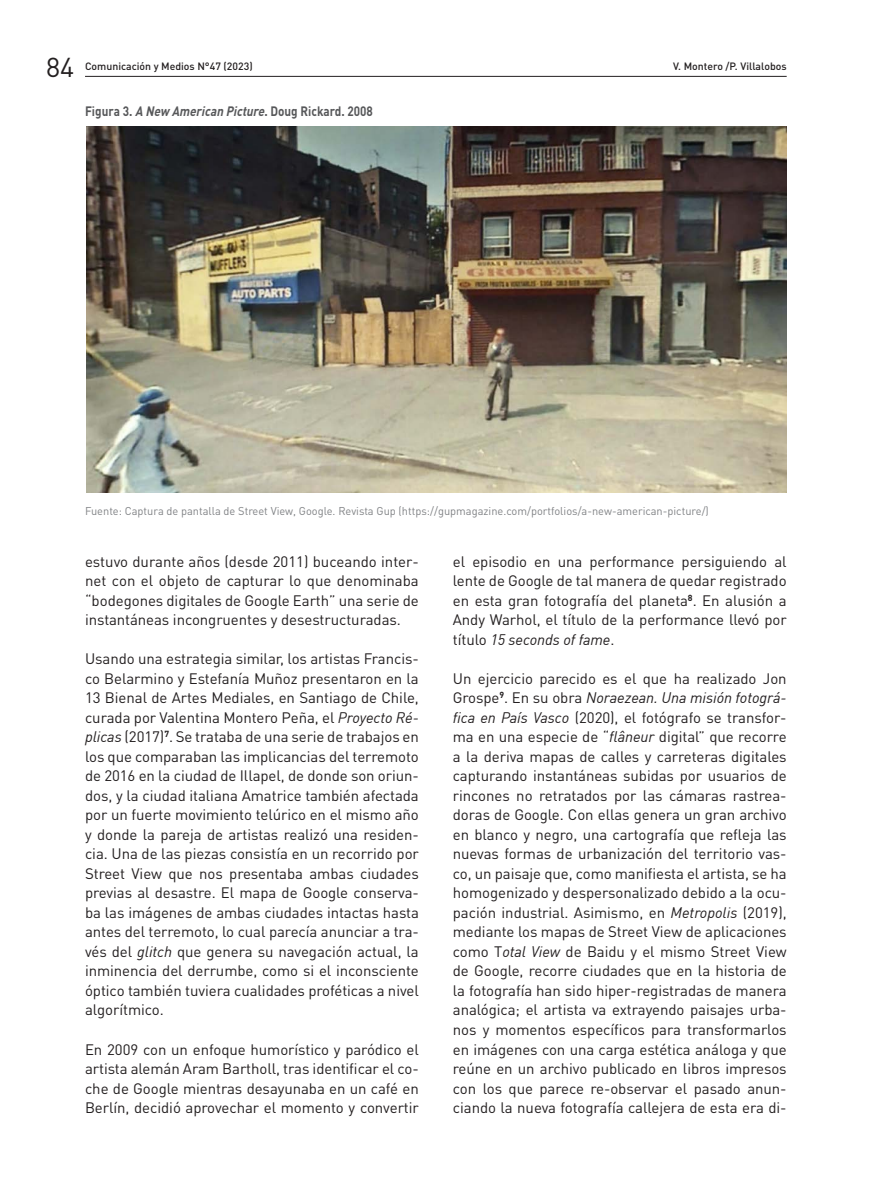
<style>
.page{position:relative;width:893px;height:1191px;background:#fff}
.page>*{position:absolute;margin:0;border:0;box-sizing:border-box;transform-origin:0 0}
.t1{font:27px "DIN Pro";color:#231f20}
.TEXTO_GENEARL{font:15px/19.5px "DIN Pro";letter-spacing:-.005em;color:#231f20;text-align:justify}
.TITULO_CUADRO{font:700 13.5px "DIN Pro";color:#57585a;scale:.87 1}
.PIE_DE_GRAFICO{font:11.25px "DIN Pro";color:#808285}
.t2{font:500 10.5px "DIN Pro";color:#231f20}
.s1{font-style:italic}
.s2{font-family:"DIN";font-style:italic}
</style>
<div class="page">
<hr style="left:85px;top:76px;width:702px;height:1px;background:#231f20">
<img style="left:86px;top:127px;width:701px;height:366px">
<h1 class="t1" style="left:46px;top:48px;width:30px">84</h1>
<p class="t2" style="left:85px;top:57px;width:169px">Comunicación y Medios N°47 (2023)</p>
<p class="t2" style="left:673px;top:57px;width:115px">V. Montero /P. Villalobos</p>
<p class="TITULO_CUADRO" style="left:85px;top:100px;width:332px">Figura 3. <span class="s1">A New AmericanPicture</span>. Doug Rickard. 2008</p>
<p class="PIE_DE_GRAFICO" style="left:85px;top:504px;width:625px">Fuente: Captura de pantalla de Street View, Google. Revista Gup (https://gupmagazine.com/portfolios/a-new-american-picture/)</p>
<p class="TEXTO_GENEARL" style="left:85px;top:551px;width:335px">estuvo durante años (desde 2011) buceando inter&shy;net con el objeto de capturar lo que denominaba “bodegones digitales de Google Earth” una serie de instantáneas incongruentes y desestructuradas.</p>
<p class="TEXTO_GENEARL" style="left:85px;top:648px;width:335px">Usando una estrategia similar, los artistas Francis&shy;co Belarmino y Estefanía Muñoz presentaron en la 13 Bienal de Artes Mediales, en Santiago de Chile, curada por Valentina Montero Peña, el <span class="s2">Proyecto Ré&shy;plicas</span> (2017)<sup>7</sup>. Se trataba de una serie de trabajos en los que comparaban las implicancias del terremoto de 2016 en la ciudad de Illapel, de donde son oriun&shy;dos, y la ciudad italiana Amatrice también afectada por un fuerte movimiento telúrico en el mismo año y donde la pareja de artistas realizó una residen&shy;cia. Una de las piezas consistía en un recorrido por Street View que nos presentaba ambas ciudades previas al desastre. El mapa de Google conserva&shy;ba las imágenes de ambas ciudades intactas hasta antes del terremoto, lo cual parecía anunciar a tra&shy;vés del <span class="s2">glitch</span> que genera su navegación actual, la inminencia del derrumbe, como si el inconsciente óptico también tuviera cualidades proféticas a nivel algorítmico.</p>
<p class="TEXTO_GENEARL" style="left:85px;top:1038px;width:335px">En 2009 con un enfoque humorístico y paródico el artista alemán Aram Bartholl, tras identificar el co&shy;che de Google mientras desayunaba en un café en Berlín, decidió aprovechar el momento y convertir</p>
<p class="TEXTO_GENEARL" style="left:453px;top:551px;width:335px">el episodio en una performance persiguiendo al lente de Google de tal manera de quedar registrado en esta gran fotografía del planeta<sup>8</sup>. En alusión a Andy Warhol, el título de la performance llevó por título <span class="s2">15 seconds of fame</span>.</p>
<p class="TEXTO_GENEARL" style="left:453px;top:668px;width:335px">Un ejercicio parecido es el que ha realizado Jon Grospe<sup>9</sup>. En su obra <span class="s2">Noraezean. Una misión fotográ&shy;fica en País Vasco</span> (2020), el fotógrafo se transfor&shy;ma en una especie de “<span class="s2">flâneur</span> digital” que recorre a la deriva mapas de calles y carreteras digitales capturando instantáneas subidas por usuarios de rincones no retratados por las cámaras rastrea&shy;doras de Google. Con ellas genera un gran archivo en blanco y negro, una cartografía que refleja las nuevas formas de urbanización del territorio vas&shy;co, un paisaje que, como manifiesta el artista, se ha homogenizado y despersonalizado debido a la ocu&shy;pación industrial. Asimismo, en <span class="s2">Metropolis</span> (2019), mediante los mapas de Street View de aplicaciones como T<span class="s2">otal View</span> de Baidu y el mismo Street View de Google, recorre ciudades que en la historia de la fotografía han sido hiper-registradas de manera analógica; el artista va extrayendo paisajes urba&shy;nos y momentos específicos para transformarlos en imágenes con una carga estética análoga y que reúne en un archivo publicado en libros impresos con los que parece re-observar el pasado anun&shy;ciando la nueva fotografía callejera de esta era di-</p>
</div>
